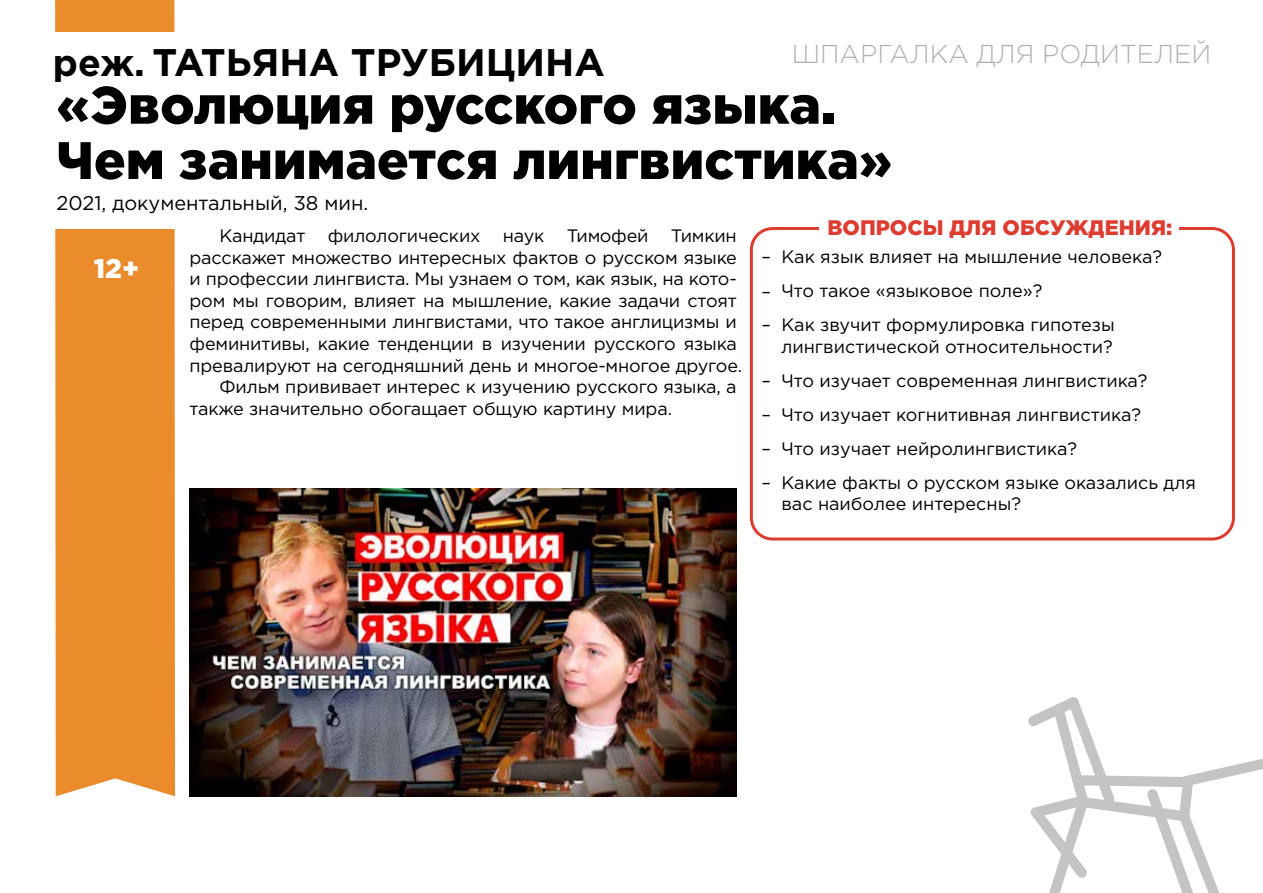
<style>
.page{position:relative;width:1263px;height:893px;background:#fff}
.page>*{position:absolute;margin:0;border:0;box-sizing:border-box;transform-origin:0 0}
.t1{font:900 52.65px/55.3px "Gotham Pro";color:#000}
.t2{font:700 38.4px "Gotham Pro";color:#000}
.t3{font:900 27px "Gotham Pro";color:#fff}
.t4{font:300 25.8px "Gotham Pro";color:#b1b1b0}
.t5{font:900 21px "Gotham Pro";color:#dd3c31}
.t6{font:19.95px "Gotham Pro";color:#000}
.t7{font:18px/34px "Gotham Pro";letter-spacing:-.01em;color:#000}
.s1{font-size:37.2px}
</style>
<div class="page">
<div style="left:750px;top:227px;width:485px;height:313px;border:3px solid #dd3c31;border-radius:21px"></div>
<div style="left:820px;top:212px;width:359px;height:34px;background:#fff"></div>
<div style="left:55px;top:0;width:120px;height:796px;background:#eb8c2c"></div>
<div style="left:53px;top:32px;width:122px;height:197px;background:#fff"></div>
<svg style="left:1028px;top:697px;width:235px;height:196px"></svg>
<img style="left:189px;top:488px;width:548px;height:308px">
<h2 class="t2" style="left:53px;top:40px;width:553px"><span class="s1">реж.</span> ТАТЬЯНА ТРУБИЦИНА</h2>
<h3 class="t4" style="left:792px;top:40px;width:421px">ШПАРГАЛКА ДЛЯ РОДИТЕЛЕЙ</h3>
<h1 class="t1" style="left:57px;top:76px;width:837px">«Эволюция русского языка.<br>Чем занимается лингвистика»</h1>
<p class="t6" style="left:57px;top:192px;width:313px">2021, документальный, 38 мин.</p>
<h3 class="t3" style="left:98px;top:251px;width:38px">0+</h3>
<h3 class="t3" style="left:94px;top:253px;width:47px">12+</h3>
<p class="t7" style="left:219px;top:219px;width:519px">Кандидат филологических наук Тимофей Тимкин</p>
<p class="t7" style="left:189px;top:240px;width:549px">расскажет множество интересных фактов о русском языке</p>
<p class="t7" style="left:189px;top:262px;width:549px">и профессии лингвиста. Мы узнаем о том, как язык, на кото-</p>
<p class="t7" style="left:189px;top:283px;width:549px">ром мы говорим, влияет на мышление, какие задачи стоят</p>
<p class="t7" style="left:189px;top:305px;width:549px">перед современными лингвистами, что такое англицизмы и</p>
<p class="t7" style="left:189px;top:326px;width:549px">феминитивы, какие тенденции в изучении русского языка</p>
<p class="t7" style="left:189px;top:348px;width:554px">превалируют на сегодняшний день и многое-многое другое.</p>
<p class="t7" style="left:219px;top:370px;width:519px">Фильм прививает интерес к изучению русского языка, а</p>
<p class="t7" style="left:189px;top:391px;width:484px">также значительно обогащает общую картину мира.</p>
<p class="t7" style="left:761px;top:240px;width:11px;text-align:justify">– – –</p>
<p class="t7" style="left:761px;top:363px;width:11px;text-align:justify">– – – –</p>
<p class="t5" style="left:827px;top:215px;width:346px">ВОПРОСЫ ДЛЯ ОБСУЖДЕНИЯ:</p>
<p class="t7" style="left:781px;top:240px;width:382px">Как язык влияет на мышление человека?<br>Что такое «языковое поле»?<br>Как звучит формулировка гипотезы</p>
<p class="t7" style="left:781px;top:329px;width:416px">лингвистической относительности?<br>Что изучает современная лингвистика?<br>Что изучает когнитивная лингвистика?<br>Что изучает нейролингвистика?<br>Какие факты о русском языке оказались для</p>
<p class="t7" style="left:781px;top:486px;width:241px">вас наиболее интересны?</p>
</div>
